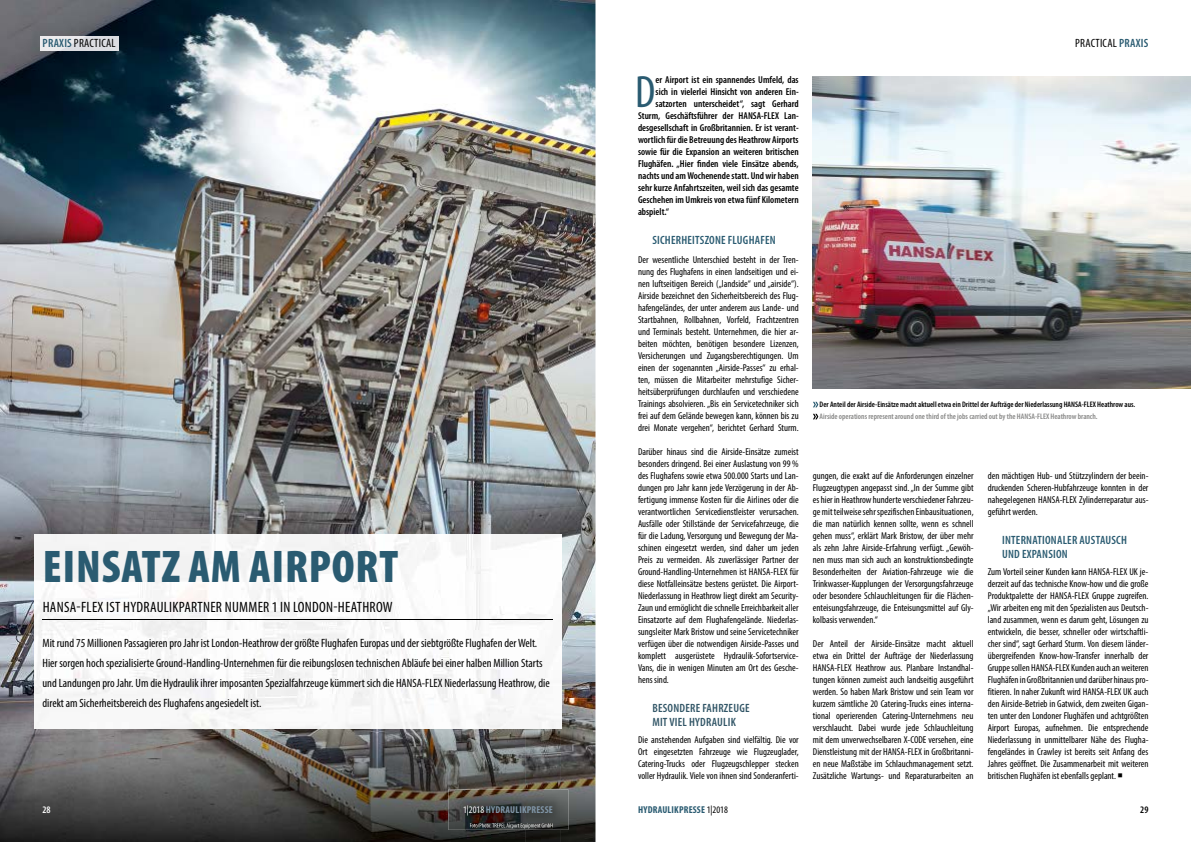
<style>
.page{position:relative;width:1191px;height:842px;background:#fff}
.page>*{position:absolute;margin:0;border:0;box-sizing:border-box;transform-origin:0 0}
.t1{font:900 condensed 46px "Myriad Pro";letter-spacing:.02em;color:#2a5b71}
.t2{font:condensed 45.6px "Myriad Pro";color:#2a5b71}
.t3{font:condensed 15px "Myriad Pro";letter-spacing:.02em;color:#000}
.t4{font:condensed 12px/20px "Myriad Pro";color:#000}
.t5{font:600 condensed 12px/14.4px "Myriad Pro";letter-spacing:.02em;color:#2a5b71}
.t6{font:600 condensed 12px/14.4px "Myriad Pro";letter-spacing:.02em;color:#325667}
.t7{font:condensed 12px "Myriad Pro";letter-spacing:.02em;color:#000}
.t8{font:condensed 10px/12px "Myriad Pro";color:#000;text-align:justify}
.t9{font:600 condensed 10px "Myriad Pro";color:#000}
.t10{font:700 condensed 10px "Myriad Pro";letter-spacing:.02em;color:#8095a6}
.t11{font:700 condensed 10px "Myriad Pro";letter-spacing:.02em;color:#2a5b71}
.t12{font:600 condensed 10px "Myriad Pro";color:#fff}
.t13{font:600 condensed 8px "Myriad Pro";color:#000}
.t14{font:600 condensed 8px "Myriad Pro";color:#878786}
.s1{font-weight:600;color:#2a5b71}
.s2{font-weight:400;color:#fff}
.s3{font-weight:400;color:#000}
</style>
<div class="page">
<img style="left:0;top:0;width:595px;height:698px">
<img style="left:0;top:698px;width:34px;height:144px">
<img style="left:561px;top:698px;width:34px;height:144px">
<img style="left:34px;top:534px;width:527px;height:308px">
<hr style="left:43px;top:619px;width:510px;height:1px;background:#000">
<img style="left:40px;top:36px;width:78px;height:15px">
<img style="left:448px;top:789px;width:120px;height:41px">
<img style="left:470px;top:823px;width:82px;height:5px">
<svg style="left:813px;top:414px;width:5px;height:5px"></svg>
<svg style="left:813px;top:402px;width:5px;height:5px"></svg>
<img style="left:813px;top:77px;width:378px;height:312px">
<p class="t7" style="left:43px;top:36px;width:75px"><span class="s1">PRAXIS</span> PRACTICAL</p>
<h1 class="t1" style="left:43px;top:537px;width:357px">EINSATZ AM AIRPORT</h1>
<h3 class="t3" style="left:43px;top:598px;width:351px">HANSA-FLEX IST HYDRAULIKPARTNER NUMMER 1 IN LONDON-HEATHROW</h3>
<p class="t4" style="left:43px;top:633px;width:509px">Mit rund 75 Millionen Passagieren pro Jahr ist London-Heathrow der größte Flughafen Europas und der siebtgrößte Flughafen der Welt.<br>Hier sorgen hoch spezialisierte Ground-Handling-Unternehmen für die reibungslosen technischen Abläufe bei einer halben Million Starts und Landungen pro Jahr. Um die Hydraulik ihrer imposanten Spezialfahrzeuge kümmert sich die HANSA-FLEX Niederlassung Heathrow, die direkt am Sicherheitsbereich des Flughafens angesiedelt ist.</p>
<h2 class="t2" style="left:635px;top:65px;width:22px">D</h2>
<p class="t9" style="left:655px;top:74px;width:145px">er Airport ist ein spannendes Umfeld, das</p>
<p class="t9" style="left:655px;top:86px;width:145px">sich in vielerlei Hinsicht von anderen Ein-</p>
<p class="t9" style="left:655px;top:98px;width:145px">satzorten unterscheidet“, sagt Gerhard</p>
<p class="t9" style="left:638px;top:110px;width:162px">Sturm, Geschäftsführer der HANSA-FLEX Lan-</p>
<p class="t9" style="left:638px;top:122px;width:162px">desgesellschaft in Großbritannien. Er ist verant-</p>
<p class="t9" style="left:638px;top:134px;width:162px">wortlich für die Betreuung des Heathrow Airports</p>
<p class="t9" style="left:638px;top:146px;width:162px">sowie für die Expansion an weiteren britischen</p>
<p class="t9" style="left:638px;top:158px;width:162px">Flughäfen. „Hier nden viele Einsätze abends,</p>
<p class="t9" style="left:638px;top:170px;width:162px">nachts und am Wochenende statt. Und wir haben</p>
<p class="t9" style="left:638px;top:182px;width:162px">sehr kurze Anfahrtszeiten, weil sich das gesamte</p>
<p class="t9" style="left:638px;top:194px;width:162px">Geschehen im Umkreis von etwa fünf Kilometern</p>
<p class="t9" style="left:638px;top:206px;width:33px">abspielt.“</p>
<p class="t5" style="left:652px;top:233px;width:125px">SICHERHEITSZONE FLUGHAFEN</p>
<p class="t8" style="left:638px;top:254px;width:162px">Der wesentliche Unterschied besteht in der Tren&shy;nung des Flughafens in einen landseitigen und ei&shy;nen luftseitigen Bereich („landside“ und „airside“).<br>Airside bezeichnet den Sicherheitsbereich des Flug&shy;hafengeländes, der unter anderem aus Lande- und Startbahnen, Rollbahnen, Vorfeld, Frachtzentren und Terminals besteht. Unternehmen, die hier ar&shy;beiten möchten, benötigen besondere Lizenzen, Versicherungen und Zugangsberechtigungen. Um einen der sogenannten „Airside-Passes“ zu erhal&shy;ten, müssen die Mitarbeiter mehrstufige Sicher&shy;heitsüberprüfungen durchlaufen und verschiedene Trainings absolvieren. „Bis ein Servicetechniker sich frei auf dem Gelände bewegen kann, können bis zu drei Monate vergehen“, berichtet Gerhard Sturm.</p>
<p class="t8" style="left:638px;top:446px;width:162px">Darüber hinaus sind die Airside-Einsätze zumeist besonders dringend. Bei einer Auslastung von 99 % des Flughafens sowie etwa 500.000 Starts und Lan&shy;dungen pro Jahr kann jede Verzögerung in der Ab&shy;fertigung immense Kosten für die Airlines oder die verantwortlichen Servicedienstleister verursachen.<br>Ausfälle oder Stillstände der Servicefahrzeuge, die für die Ladung, Versorgung und Bewegung der Ma&shy;schinen eingesetzt werden, sind daher um jeden Preis zu vermeiden. Als zuverlässiger Partner der Ground-Handling-Unternehmen ist HANSA-FLEX für diese Notfalleinsätze bestens gerüstet. Die Airport-Niederlassung in Heathrow liegt direkt am Security-Zaun und ermöglicht die schnelle Erreichbarkeit aller Einsatzorte auf dem Flughafengelände. Niederlas&shy;sungsleiter Mark Bristow und seine Servicetechniker verfügen über die notwendigen Airside-Passes und komplett ausgerüstete Hydraulik-Sofortservice-Vans, die in wenigen Minuten am Ort des Gesche&shy;hens sind.</p>
<p class="t6" style="left:652px;top:701px;width:99px">BESONDERE FAHRZEUGE<br>MIT VIEL HYDRAULIK</p>
<p class="t8" style="left:638px;top:734px;width:162px">Die anstehenden Aufgaben sind vielfältig. Die vor Ort eingesetzten Fahrzeuge wie Flugzeuglader, Catering-Trucks oder Flugzeugschlepper stecken voller Hydraulik. Viele von ihnen sind Sonderanferti-</p>
<p class="t7" style="left:1075px;top:36px;width:75px">PRACTICAL <span class="s1">PRAXIS</span></p>
<p class="t13" style="left:819px;top:400px;width:317px">Der Anteil der Airside-Einsätze macht aktuell etwa ein Drittel der Aufträge der Niederlassung HANSA-FLEX Heathrow aus.</p>
<p class="t14" style="left:819px;top:412px;width:279px">Airside operations represent around one third of the jobs carried out by the HANSA-FLEX Heathrow branch.</p>
<p class="t8" style="left:813px;top:470px;width:162px">gungen, die exakt auf die Anforderungen einzelner Flugzeugtypen angepasst sind. „In der Summe gibt es hier in Heathrow hunderte verschiedener Fahrzeu&shy;ge mit teilweise sehr spezifischen Einbausituationen, die man natürlich kennen sollte, wenn es schnell gehen muss“, erklärt Mark Bristow, der über mehr als zehn Jahre Airside-Erfahrung verfügt. „Gewöh&shy;nen muss man sich auch an konstruktionsbedingte Besonderheiten der Aviation-Fahrzeuge wie die Trinkwasser-Kupplungen der Versorgungsfahrzeuge oder besondere Schlauchleitungen für die Flächen&shy;enteisungsfahrzeuge, die Enteisungsmittel auf Gly&shy;kolbasis verwenden.“</p>
<p class="t8" style="left:813px;top:638px;width:162px">Der Anteil der Airside-Einsätze macht aktuell etwa ein Drittel der Aufträge der Niederlassung HANSA-FLEX Heathrow aus. Planbare Instandhal&shy;tungen können zumeist auch landseitig ausgeführt werden. So haben Mark Bristow und sein Team vor kurzem sämtliche 20 Catering-Trucks eines interna&shy;tional operierenden Catering-Unternehmens neu verschlaucht. Dabei wurde jede Schlauchleitung mit dem unverwechselbaren X-CODE versehen, eine Dienstleistung mit der HANSA-FLEX in Großbritanni&shy;en neue Maßstäbe im Schlauchmanagement setzt.<br>Zusätzliche Wartungs- und Reparaturarbeiten an</p>
<p class="t8" style="left:987px;top:470px;width:162px">den mächtigen Hub- und Stützzylindern der beein&shy;druckenden Scheren-Hubfahrzeuge konnten in der nahegelegenen HANSA-FLEX Zylinderreparatur aus&shy;geführt werden.</p>
<p class="t5" style="left:1002px;top:533px;width:126px">INTERNATIONALER AUSTAUSCH<br>UND EXPANSION</p>
<p class="t8" style="left:987px;top:566px;width:162px">Zum Vorteil seiner Kunden kann HANSA-FLEX UK je&shy;derzeit auf das technische Know-how und die große Produktpalette der HANSA-FLEX Gruppe zugreifen. „Wir arbeiten eng mit den Spezialisten aus Deutsch&shy;land zusammen, wenn es darum geht, Lösungen zu entwickeln, die besser, schneller oder wirtschaftli&shy;cher sind“, sagt Gerhard Sturm. Von diesem länder&shy;übergreifenden Know-how-Transfer innerhalb der Gruppe sollen HANSA-FLEX Kunden auch an weiteren Flughäfen in Großbritannien und darüber hinaus pro&shy;fitieren. In naher Zukunft wird HANSA-FLEX UK auch den Airside-Betrieb in Gatwick, dem zweiten Gigan&shy;ten unter den Londoner Flughäfen und achtgrößten Airport Europas, aufnehmen. Die entsprechende Niederlassung in unmittelbarer Nähe des Flugha&shy;fengeländes in Crawley ist bereits seit Anfang des Jahres geöffnet. Die Zusammenarbeit mit weiteren britischen Flughäfen ist ebenfalls geplant. ○</p>
<p class="t12" style="left:43px;top:803px;width:10px">28</p>
<p class="t10" style="left:463px;top:803px;width:91px"><span class="s2">1|2018</span> HYDRAULIKPRESSE</p>
<p class="t9" style="left:1140px;top:803px;width:10px">29</p>
<p class="t11" style="left:638px;top:803px;width:91px">HYDRAULIKPRESSE<span class="s3">1|2018</span></p>
</div>
